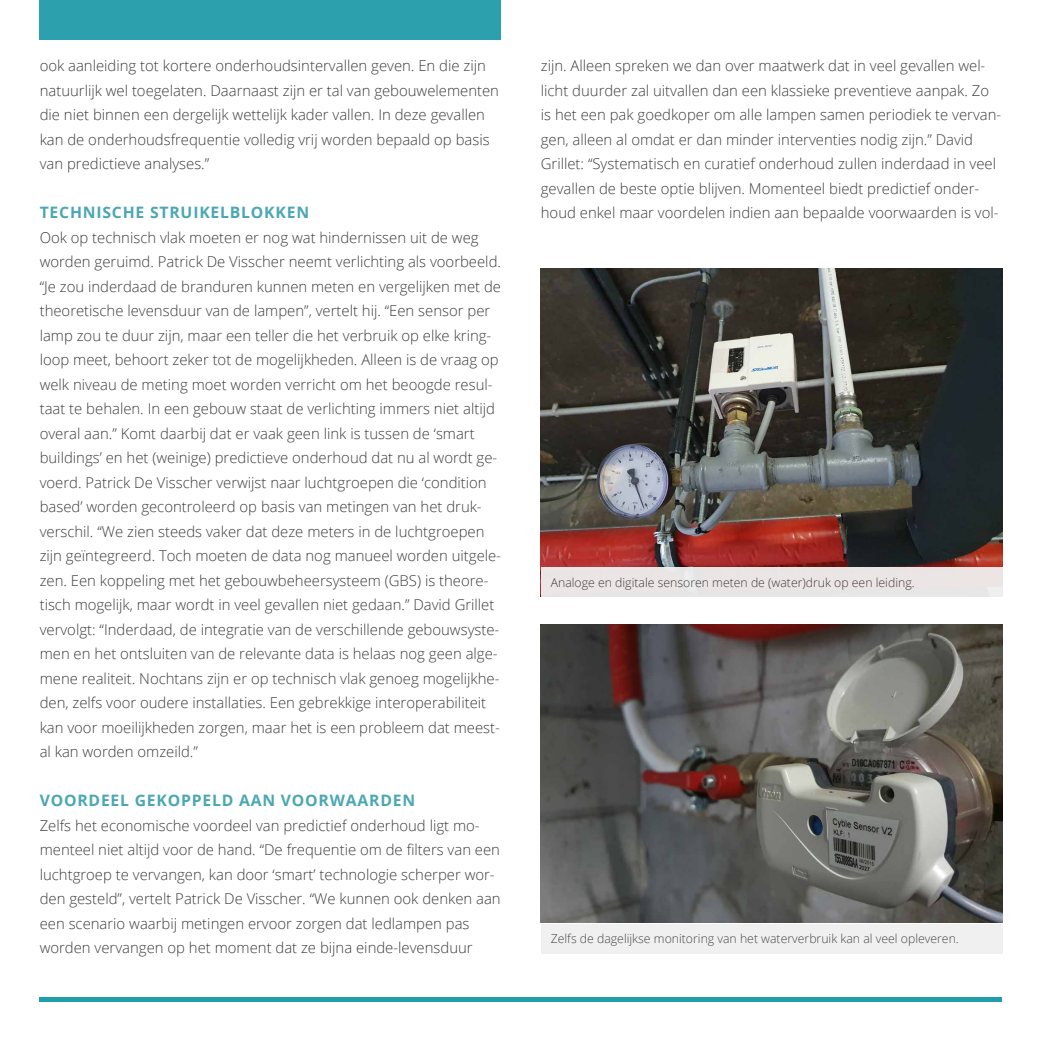
<style>
.page{position:relative;width:1042px;height:1042px;background:#fff}
.page>*{position:absolute;margin:0;border:0;box-sizing:border-box;transform-origin:0 0}
.t1{font:700 15.75px "Open Sans";letter-spacing:.05em;color:#4ba7b3}
.t2{font:300 14.88px/24.5px "Open Sans";color:#3c3c3b}
.t3{font:300 12.25px "Open Sans";color:#3c3c3b}
</style>
<div class="page">
<div style="left:40px;top:997px;width:962px;height:5px;background:#209eab"></div>
<div style="left:40px;top:0;width:461px;height:40px;background:#2ca0ac"></div>
<img style="left:541px;top:625px;width:461px;height:298px">
<div style="left:541px;top:924px;width:461px;height:29px;background:#f0f0f0"></div>
<img style="left:541px;top:268px;width:461px;height:299px">
<div style="left:541px;top:567px;width:461px;height:30px;background:#ebe5e5"></div>
<p class="t2" style="left:40px;top:53px;width:461px">ook aanleiding tot kortere onderhoudsintervallen geven. En die zijn natuurlijk wel toegelaten. Daarnaast zijn er tal van gebouwelementen die niet binnen een dergelijk wettelijk kader vallen. In deze gevallen kan de onderhoudsfrequentie volledig vrij worden bepaald op basis van predictieve analyses.”</p>
<p class="t1" style="left:40px;top:201px;width:271px">TECHNISCHE STRUIKELBLOKKEN</p>
<p class="t2" style="left:40px;top:225px;width:463px">Ook op technisch vlak moeten er nog wat hindernissen uit de weg worden geruimd. Patrick De Visscher neemt verlichting als voorbeeld. “Je zou inderdaad de branduren kunnen meten en vergelijken met de theoretische levensduur van de lampen”, vertelt hij. “Een sensor per lamp zou te duur zijn, maar een teller die het verbruik op elke kring&shy;loop meet, behoort zeker tot de mogelijkheden. Alleen is de vraag op welk niveau de meting moet worden verricht om het beoogde resul&shy;taat te behalen. In een gebouw staat de verlichting immers niet altijd overal aan.” Komt daarbij dat er vaak geen link is tussen de ‘smart buildings’ en het (weinige) predictieve onderhoud dat nu al wordt ge&shy;voerd. Patrick De Visscher verwijst naar luchtgroepen die ‘condition based’ worden gecontroleerd op basis van metingen van het druk&shy;verschil. “We zien steeds vaker dat deze meters in de luchtgroepen zijn geïntegreerd. Toch moeten de data nog manueel worden uitgele&shy;zen. Een koppeling met het gebouwbeheersysteem (GBS) is theore&shy;tisch mogelijk, maar wordt in veel gevallen niet gedaan.” David Grillet vervolgt: “Inderdaad, de integratie van de verschillende gebouwsyste&shy;men en het ontsluiten van de relevante data is helaas nog geen alge&shy;mene realiteit. Nochtans zijn er op technisch vlak genoeg mogelijkhe&shy;den, zelfs voor oudere installaties. Een gebrekkige interoperabiliteit kan voor moeilijkheden zorgen, maar het is een probleem dat meest&shy;al kan worden omzeild.”</p>
<p class="t1" style="left:40px;top:789px;width:377px">VOORDEEL GEKOPPELD AAN VOORWAARDEN</p>
<p class="t2" style="left:40px;top:813px;width:462px">Zelfs het economische voordeel van predictief onderhoud ligt mo&shy;menteel niet altijd voor de hand. “De frequentie om de filters van een luchtgroep te vervangen, kan door ‘smart’ technologie scherper wor&shy;den gesteld”, vertelt Patrick De Visscher. “We kunnen ook denken aan een scenario waarbij metingen ervoor zorgen dat ledlampen pas worden vervangen op het moment dat ze bijna einde-levensduur</p>
<p class="t2" style="left:541px;top:53px;width:462px">zijn. Alleen spreken we dan over maatwerk dat in veel gevallen wel&shy;licht duurder zal uitvallen dan een klassieke preventieve aanpak. Zo is het een pak goedkoper om alle lampen samen periodiek te vervan&shy;gen, alleen al omdat er dan minder interventies nodig zijn.” David Grillet: “Systematisch en curatief onderhoud zullen inderdaad in veel gevallen de beste optie blijven. Momenteel biedt predictief onder&shy;houd enkel maar voordelen indien aan bepaalde voorwaarden is vol-</p>
<p class="t3" style="left:551px;top:574px;width:365px">Analoge en digitale sensoren meten de (water)druk op een leiding.</p>
<p class="t3" style="left:551px;top:930px;width:409px">Zelfs de dagelijkse monitoring van het waterverbruik kan al veel opleveren.</p>
</div>
